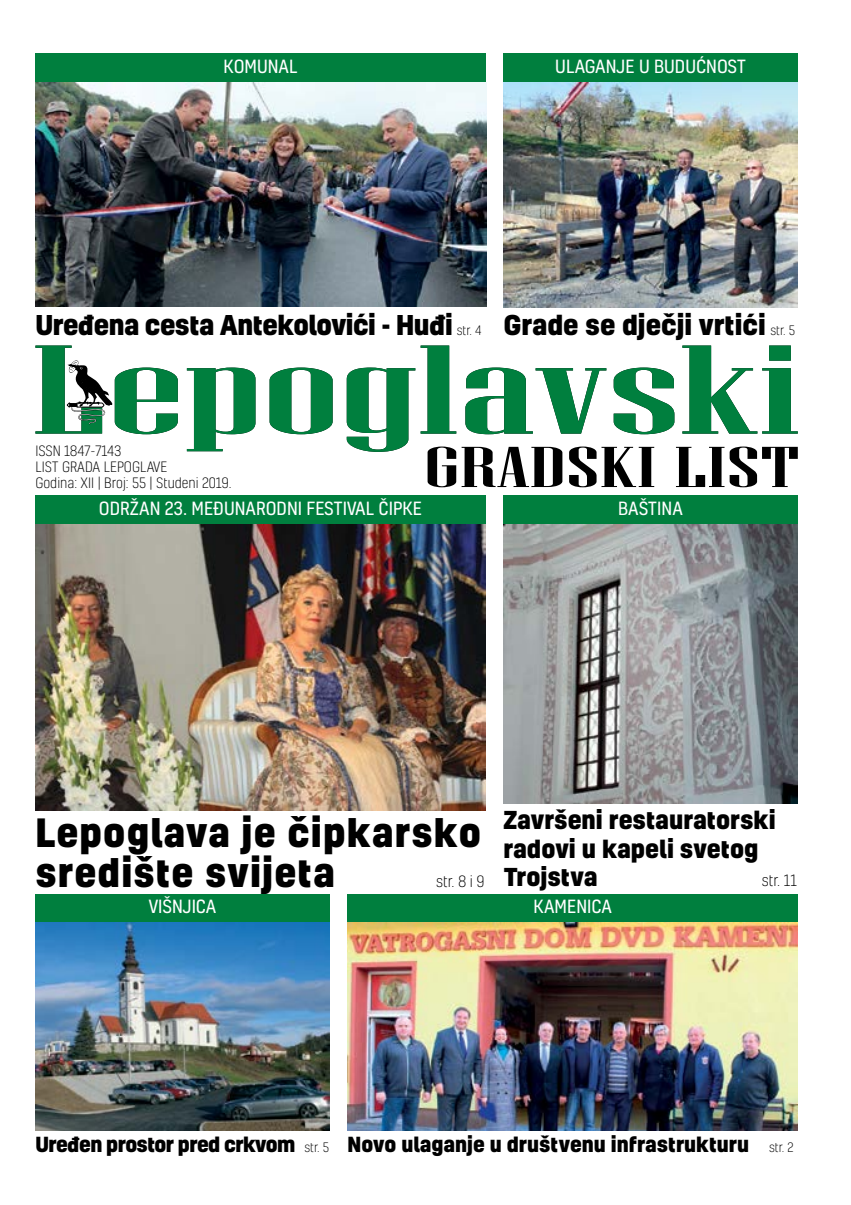
<style>
.page{position:relative;width:851px;height:1205px;background:#fff}
.page>*{position:absolute;margin:0;border:0;box-sizing:border-box;transform-origin:0 0}
.t1{font:800 37.5px/40px "Kelson";letter-spacing:.03em;color:#000}
.t2{font:800 26.25px "Kelson";letter-spacing:-.02em;color:#000}
.t3{font:800 26.25px "Kelson";color:#000}
.t4{font:800 23.75px/28.8px "Kelson";color:#000}
.t5{font:800 20px "Kelson";color:#000}
.t6{font:800 20px "Kelson";letter-spacing:-.03em;color:#000}
.t7{font:17.5px "Kelson";color:#fff}
.t8{font:300 15px "Kelson";color:#000}
.t9{font:300 13.75px/16.2px "Kelson";color:#000}
.s1{font-weight:300;font-size:12.5px}
</style>
<div class="page">
<svg style="left:187px;top:368px;width:68px;height:83px"></svg>
<svg style="left:269px;top:368px;width:63px;height:66px"></svg>
<svg style="left:347px;top:345px;width:450px;height:142px"></svg>
<svg style="left:35px;top:345px;width:143px;height:89px"></svg>
<div style="left:347px;top:894px;width:450px;height:29px;background:#007f3e"></div>
<div style="left:35px;top:495px;width:450px;height:29px;background:#007f3e"></div>
<div style="left:503px;top:495px;width:294px;height:29px;background:#007f3e"></div>
<div style="left:35px;top:894px;width:295px;height:29px;background:#007f3e"></div>
<div style="left:35px;top:53px;width:450px;height:29px;background:#007f3e"></div>
<div style="left:503px;top:53px;width:294px;height:29px;background:#007f3e"></div>
<img style="left:347px;top:923px;width:450px;height:207px">
<img style="left:35px;top:524px;width:450px;height:286px">
<img style="left:503px;top:524px;width:294px;height:279px">
<img style="left:35px;top:922px;width:294px;height:208px">
<img style="left:503px;top:82px;width:294px;height:225px">
<img style="left:35px;top:82px;width:451px;height:225px">
<p class="t7" style="left:223px;top:54px;width:75px">KOMUNAL</p>
<p class="t7" style="left:555px;top:54px;width:192px">ULAGANJE U BUDUĆNOST</p>
<h2 class="t2" style="left:35px;top:306px;width:447px">Uređena cesta Antekolovići - Huđi <span class="s1">str. 4</span></h2>
<h2 class="t3" style="left:503px;top:306px;width:293px">Grade se dječji vrtići <span class="s1">str. 5</span></h2>
<p class="t9" style="left:35px;top:442px;width:198px">ISSN 1847-7143<br>LIST GRADA LEPOGLAVE<br>Godina: XII | Broj: 55 | Studeni 2019.</p>
<p class="t7" style="left:99px;top:497px;width:325px">ODRŽAN 23. MEĐUNARODNI FESTIVAL ČIPKE</p>
<p class="t7" style="left:618px;top:497px;width:66px">BAŠTINA</p>
<h1 class="t1" style="left:36px;top:811px;width:447px">Lepoglava je čipkarsko središte svijeta</h1>
<p class="t8" style="left:436px;top:871px;width:50px">str. 8 i 9</p>
<p class="t7" style="left:149px;top:895px;width:69px">VIŠNJICA</p>
<h3 class="t4" style="left:503px;top:804px;width:274px">Završeni restauratorski radovi u kapeli svetog<br>Trojstva</h3>
<p class="t8" style="left:761px;top:871px;width:37px">str. 11</p>
<p class="t7" style="left:533px;top:895px;width:80px">KAMENICA</p>
<p class="t6" style="left:35px;top:1130px;width:295px">Uređen prostor pred crkvom <span class="s1">str. 5</span></p>
<p class="t5" style="left:347px;top:1130px;width:447px">Novo ulaganje u društvenu infrastrukturu <span class="s1">str. 2</span></p>
</div>
